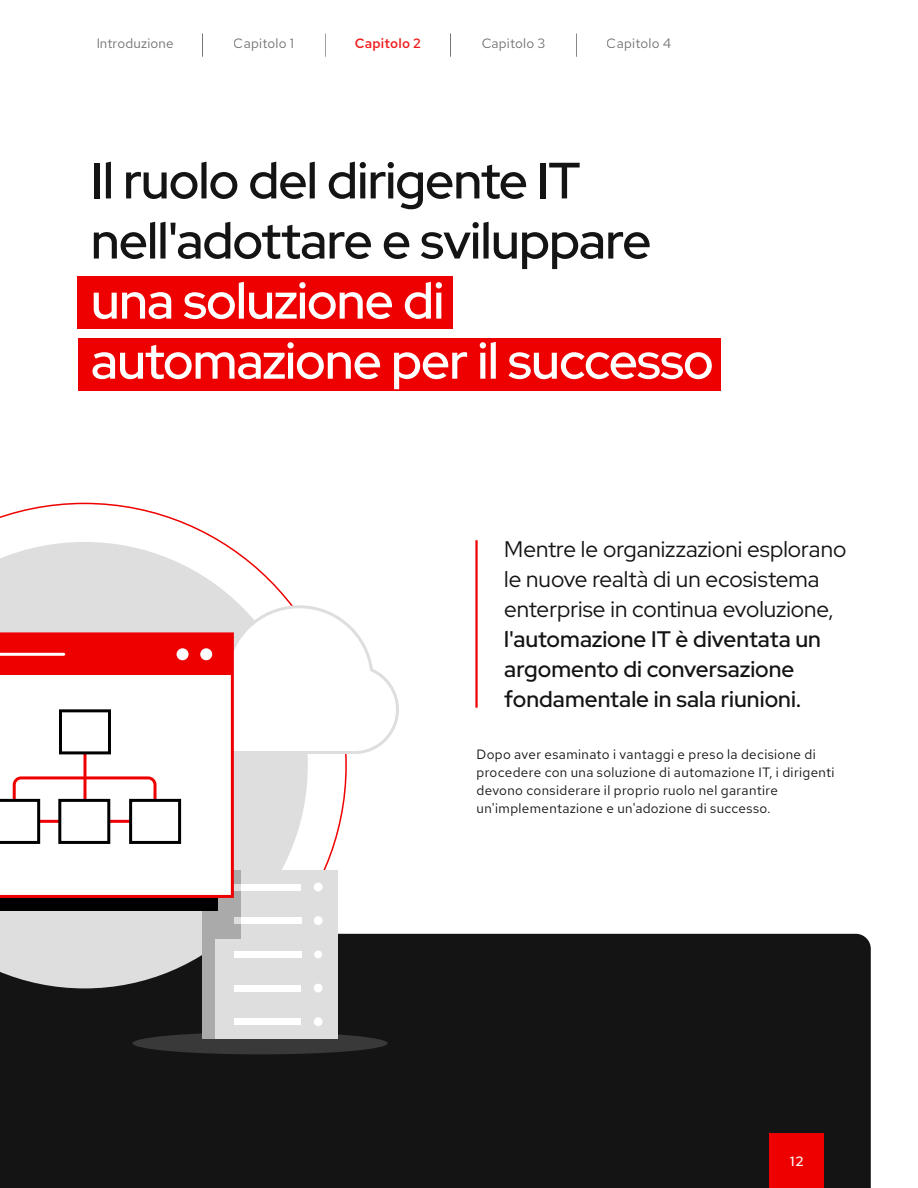
<style>
.page{position:relative;width:918px;height:1188px;background:#fff}
.page>*{position:absolute;margin:0;border:0;box-sizing:border-box;transform-origin:0 0}
.t1{font:500 51px/60.2px "Red Hat Display";letter-spacing:-.02em;color:#141414}
.t2{font:500 51px/60.2px "Red Hat Display";letter-spacing:-.02em;color:#fff}
.t3{font:22.5px/30px "Red Hat Display";color:#141414}
.t4{font:500 22.5px/30px "Red Hat Display";color:#141414}
.t5{font:13.5px/18px "Red Hat Text";letter-spacing:.025em;color:#141414}
.t6{font:500 13.5px "Red Hat Text";letter-spacing:.015em;color:#f01a1a}
.t7{font:500 13.5px "Red Hat Display";color:#fff}
</style>
<div class="page">
<svg style="left:0;top:503px;width:347px;height:431px"></svg>
<div style="left:0;top:934px;width:871px;height:254px;background:#141414"></div>
<div style="left:78px;top:276px;width:375px;height:53px;background:#e00"></div>
<div style="left:78px;top:338px;width:643px;height:53px;background:#e00"></div>
<div style="left:769px;top:1133px;width:55px;height:55px;background:#e00"></div>
<hr style="left:475px;top:540px;width:3px;height:168px;background:#e00">
<svg style="left:0;top:542px;width:308px;height:446px;fill:#dedede"></svg>
<div style="left:132px;top:1032px;width:256px;height:22px;background:#393939;border-radius:50%"></div>
<svg style="left:184px;top:604px;width:215px;height:152px"></svg>
<div style="left:214px;top:904px;width:124px;height:34px;background:#dedede"></div>
<div style="left:234px;top:917px;width:67px;height:7px;background:#fff"></div>
<svg style="left:314px;top:916px;width:9px;height:9px"></svg>
<div style="left:214px;top:937px;width:124px;height:34px;background:#dedede"></div>
<div style="left:314px;top:950px;width:8px;height:8px;background:#fff;border-radius:50%"></div>
<div style="left:214px;top:971px;width:124px;height:34px;background:#dedede"></div>
<div style="left:314px;top:984px;width:9px;height:8px;background:#fff;border-radius:50%"></div>
<div style="left:214px;top:1005px;width:124px;height:34px;background:#dedede"></div>
<div style="left:314px;top:1017px;width:9px;height:9px;background:#fff;border-radius:50%"></div>
<div style="left:234px;top:951px;width:67px;height:7px;background:#fff"></div>
<div style="left:214px;top:870px;width:124px;height:34px;background:#dedede"></div>
<div style="left:234px;top:884px;width:67px;height:6px;background:#fff"></div>
<div style="left:314px;top:883px;width:9px;height:8px;background:#fff;border-radius:50%"></div>
<div style="left:314px;top:917px;width:8px;height:8px;background:#fff;border-radius:50%"></div>
<div style="left:234px;top:985px;width:67px;height:6px;background:#fff"></div>
<div style="left:234px;top:1019px;width:67px;height:6px;background:#fff"></div>
<div style="left:202px;top:871px;width:12px;height:167px;background:#aaa"></div>
<div style="left:202px;top:871px;width:38px;height:67px;background:#aaa"></div>
<svg style="left:214px;top:938px;width:26px;height:1px"></svg>
<svg style="left:234px;top:884px;width:6px;height:6px"></svg>
<svg style="left:234px;top:918px;width:6px;height:6px"></svg>
<div style="left:0;top:649px;width:218px;height:262px;background:#000"></div>
<div style="left:0;top:632px;width:234px;height:266px;background:#fff"></div>
<div style="left:0;top:634px;width:232px;height:41px;background:#e00"></div>
<hr style="left:0;top:653px;width:64px;height:3px;background:#fff">
<div style="left:177px;top:648px;width:12px;height:12px;background:#fff;border-radius:50%"></div>
<div style="left:200px;top:648px;width:12px;height:12px;background:#fff;border-radius:50%"></div>
<hr style="left:83px;top:753px;width:3px;height:47px;background:#e00">
<div style="left:129px;top:799px;width:52px;height:45px;background:#fff;border:3px solid #000"></div>
<svg style="left:0;top:775px;width:158px;height:69px"></svg>
<div style="left:59px;top:709px;width:52px;height:45px;background:#fff;border:3px solid #000"></div>
<p class="t5" style="left:96px;top:35px;width:79px">Introduzione</p>
<p class="t5" style="left:234px;top:35px;width:62px">Capitolo 1</p>
<p class="t6" style="left:355px;top:35px;width:68px">Capitolo 2</p>
<p class="t5" style="left:481px;top:35px;width:65px">Capitolo 3</p>
<p class="t5" style="left:607px;top:35px;width:66px">Capitolo 4</p>
<h1 class="t1" style="left:91px;top:150px;width:562px">Il ruolo del dirigente IT nell'adottare e sviluppare</h1>
<h1 class="t2" style="left:91px;top:270px;width:624px">una soluzione di automazione per il successo</h1>
<h2 class="t3" style="left:504px;top:534px;width:344px">Mentre le organizzazioni esplorano le nuove realtà di un ecosistema enterprise in continua evoluzione,</h2>
<h2 class="t4" style="left:504px;top:624px;width:318px">l'automazione IT è diventata un argomento di conversazione fondamentale in sala riunioni.</h2>
<p class="t5" style="left:477px;top:745px;width:360px">Dopo aver esaminato i vantaggi e preso la decisione di procedere con una soluzione di automazione IT, i dirigenti devono considerare il proprio ruolo nel garantire un'implementazione e un'adozione di successo.</p>
<p class="t7" style="left:790px;top:1153px;width:15px">12</p>
</div>
